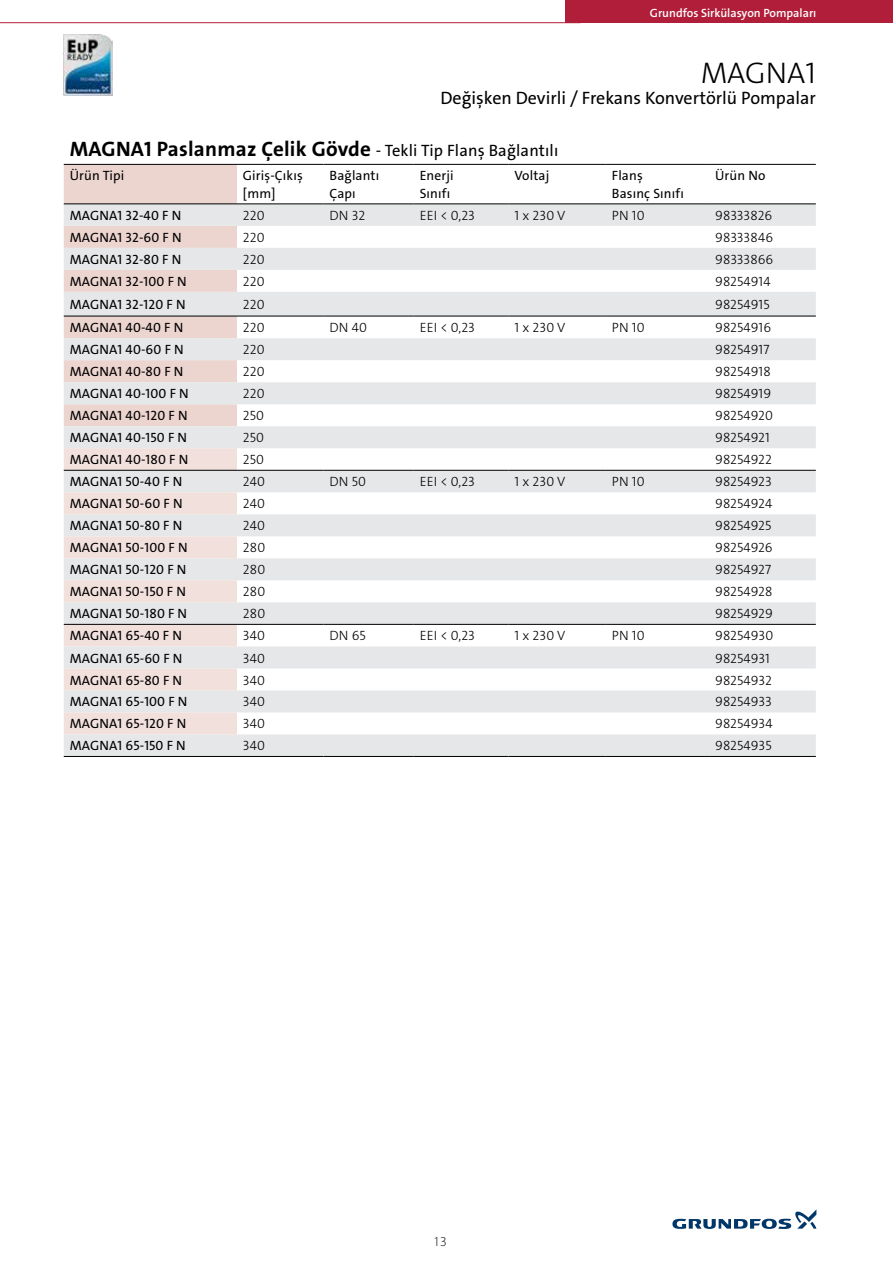
<style>
.page{position:relative;width:893px;height:1263px;background:#fff}
.page>*{position:absolute;margin:0;border:0;box-sizing:border-box;transform-origin:0 0}
.t1{font:30px "Grundfos The Sans V2 OT 3 L";color:#000}
.t2{font:21px "Grundfos The Sans V2 OT 7 B";letter-spacing:.01em;color:#000}
.t3{font:18px "Grundfos The Sans V2 OT 5 R";color:#000}
.t4{font:13.5px/17.5px "Grundfos The Sans V2 OT 5 R";letter-spacing:.01em;color:#000}
.t5{font:13.5px "Grundfos The Sans V2 OT 3 L";letter-spacing:.01em;color:#000}
.t6{font:13.5px "Grundfos The Sans V2 OT 3 L";letter-spacing:-.01em;color:#000}
.t7{font:300 13.5px "Myriad Pro";color:#000}
.t8{font:12px "Grundfos The Sans V2 OT 6 SB";color:#fff}
.s1{font-family:"Grundfos The Sans V2 OT 5 R";font-size:16.5px}
</style>
<div class="page">
<svg style="left:672px;top:1210px;width:144px;height:19px"></svg>
<div style="left:566px;top:0;width:327px;height:23px;background:#b11e39"></div>
<hr style="left:0;top:22px;width:580px;height:1px;background:#b11e39">
<img style="left:64px;top:34px;width:49px;height:61px">
<div style="left:64px;top:165px;width:173px;height:39px;background:#ecd4cf"></div>
<svg style="left:64px;top:205px;width:752px;height:551px;fill:#e6e7e8"></svg>
<svg style="left:237px;top:317px;width:579px;height:21px"></svg>
<svg style="left:64px;top:448px;width:173px;height:286px;background:#ebe3e1"></svg>
<hr style="left:64px;top:164px;width:173px;height:1px;background:#000">
<hr style="left:237px;top:164px;width:87px;height:1px;background:#000">
<hr style="left:324px;top:164px;width:90px;height:1px;background:#000">
<hr style="left:414px;top:164px;width:95px;height:1px;background:#000">
<hr style="left:509px;top:164px;width:97px;height:1px;background:#000">
<hr style="left:606px;top:164px;width:103px;height:1px;background:#000">
<hr style="left:709px;top:164px;width:107px;height:1px;background:#000">
<hr style="left:64px;top:204px;width:173px;height:1px;background:#000">
<hr style="left:64px;top:470px;width:173px;height:1px;background:#000">
<hr style="left:237px;top:470px;width:87px;height:1px;background:#000">
<hr style="left:324px;top:470px;width:90px;height:1px;background:#000">
<hr style="left:414px;top:470px;width:95px;height:1px;background:#000">
<hr style="left:509px;top:470px;width:97px;height:1px;background:#000">
<hr style="left:606px;top:470px;width:103px;height:1px;background:#000">
<hr style="left:709px;top:470px;width:107px;height:1px;background:#000">
<hr style="left:64px;top:316px;width:173px;height:1px;background:#000">
<hr style="left:237px;top:316px;width:87px;height:1px;background:#000">
<hr style="left:324px;top:316px;width:90px;height:1px;background:#000">
<hr style="left:414px;top:316px;width:95px;height:1px;background:#000">
<hr style="left:509px;top:316px;width:97px;height:1px;background:#000">
<hr style="left:606px;top:316px;width:103px;height:1px;background:#000">
<hr style="left:709px;top:316px;width:107px;height:1px;background:#000">
<hr style="left:64px;top:624px;width:173px;height:1px;background:#000">
<hr style="left:237px;top:624px;width:87px;height:1px;background:#000">
<hr style="left:324px;top:624px;width:90px;height:1px;background:#000">
<hr style="left:414px;top:624px;width:95px;height:1px;background:#000">
<hr style="left:509px;top:624px;width:97px;height:1px;background:#000">
<hr style="left:606px;top:624px;width:103px;height:1px;background:#000">
<hr style="left:709px;top:624px;width:107px;height:1px;background:#000">
<hr style="left:64px;top:756px;width:173px;height:1px;background:#000">
<hr style="left:237px;top:756px;width:87px;height:1px;background:#000">
<hr style="left:324px;top:756px;width:90px;height:1px;background:#000">
<hr style="left:414px;top:756px;width:95px;height:1px;background:#000">
<hr style="left:509px;top:756px;width:97px;height:1px;background:#000">
<hr style="left:606px;top:756px;width:103px;height:1px;background:#000">
<hr style="left:709px;top:756px;width:107px;height:1px;background:#000">
<hr style="left:237px;top:204px;width:87px;height:1px;background:#000">
<hr style="left:324px;top:204px;width:90px;height:1px;background:#000">
<hr style="left:414px;top:204px;width:95px;height:1px;background:#000">
<hr style="left:509px;top:204px;width:97px;height:1px;background:#000">
<hr style="left:606px;top:204px;width:103px;height:1px;background:#000">
<hr style="left:709px;top:204px;width:107px;height:1px;background:#000">
<p class="t8" style="left:650px;top:5px;width:168px">Grundfos Sirkülasyon Pompaları</p>
<h1 class="t1" style="left:701px;top:53px;width:117px">MAGNA1</h1>
<h3 class="t3" style="left:440px;top:87px;width:377px">Değişken Devirli / Frekans Konvertörlü Pompalar</h3>
<h2 class="t2" style="left:70px;top:135px;width:490px">MAGNA1 Paslanmaz Çelik Gövde <span class="s1">- Tekli Tip Flanş Bağlantılı</span></h2>
<p class="t4" style="left:70px;top:167px;width:56px">Ürün Tipi</p>
<p class="t4" style="left:243px;top:167px;width:61px">Giriş-Çıkış [mm]</p>
<p class="t4" style="left:330px;top:167px;width:51px">Bağlantı<br>Çapı</p>
<p class="t4" style="left:420px;top:167px;width:35px">Enerji<br>Sınıfı</p>
<p class="t4" style="left:515px;top:167px;width:36px">Voltaj</p>
<p class="t4" style="left:612px;top:167px;width:73px">Flanş<br>Basınç Sınıfı</p>
<p class="t4" style="left:715px;top:167px;width:52px">Ürün No</p>
<p class="t4" style="left:70px;top:207px;width:113px">MAGNA1 32-40 F N</p>
<p class="t5" style="left:243px;top:207px;width:23px">220</p>
<p class="t5" style="left:330px;top:207px;width:37px">DN 32</p>
<p class="t5" style="left:420px;top:207px;width:57px">EEI &lt; 0,23</p>
<p class="t5" style="left:515px;top:207px;width:52px">1 x 230 V</p>
<p class="t5" style="left:612px;top:207px;width:34px">PN 10</p>
<p class="t6" style="left:715px;top:207px;width:59px">98333826</p>
<p class="t4" style="left:70px;top:229px;width:113px">MAGNA1 32-60 F N</p>
<p class="t5" style="left:243px;top:229px;width:23px">220</p>
<p class="t5" style="left:715px;top:229px;width:60px">98333846</p>
<p class="t4" style="left:70px;top:251px;width:113px">MAGNA1 32-80 F N</p>
<p class="t5" style="left:243px;top:251px;width:23px">220</p>
<p class="t6" style="left:715px;top:251px;width:60px">98333866</p>
<p class="t4" style="left:70px;top:273px;width:119px">MAGNA1 32-100 F N</p>
<p class="t5" style="left:243px;top:273px;width:23px">220</p>
<p class="t5" style="left:715px;top:273px;width:57px">98254914</p>
<p class="t4" style="left:70px;top:296px;width:117px">MAGNA1 32-120 F N</p>
<p class="t5" style="left:243px;top:296px;width:23px">220</p>
<p class="t5" style="left:715px;top:296px;width:56px">98254915</p>
<p class="t4" style="left:70px;top:319px;width:115px">MAGNA1 40-40 F N</p>
<p class="t5" style="left:243px;top:319px;width:23px">220</p>
<p class="t5" style="left:330px;top:319px;width:39px">DN 40</p>
<p class="t5" style="left:420px;top:319px;width:57px">EEI &lt; 0,23</p>
<p class="t5" style="left:515px;top:319px;width:52px">1 x 230 V</p>
<p class="t5" style="left:612px;top:319px;width:34px">PN 10</p>
<p class="t5" style="left:715px;top:319px;width:58px">98254916</p>
<p class="t4" style="left:70px;top:341px;width:115px">MAGNA1 40-60 F N</p>
<p class="t5" style="left:243px;top:341px;width:23px">220</p>
<p class="t5" style="left:715px;top:341px;width:56px">98254917</p>
<p class="t4" style="left:70px;top:363px;width:115px">MAGNA1 40-80 F N</p>
<p class="t5" style="left:243px;top:363px;width:23px">220</p>
<p class="t5" style="left:715px;top:363px;width:57px">98254918</p>
<p class="t4" style="left:70px;top:385px;width:121px">MAGNA1 40-100 F N</p>
<p class="t5" style="left:243px;top:385px;width:23px">220</p>
<p class="t5" style="left:715px;top:385px;width:58px">98254919</p>
<p class="t4" style="left:70px;top:407px;width:119px">MAGNA1 40-120 F N</p>
<p class="t5" style="left:243px;top:407px;width:23px">250</p>
<p class="t5" style="left:715px;top:407px;width:59px">98254920</p>
<p class="t4" style="left:70px;top:429px;width:119px">MAGNA1 40-150 F N</p>
<p class="t5" style="left:243px;top:429px;width:23px">250</p>
<p class="t5" style="left:715px;top:429px;width:56px">98254921</p>
<p class="t4" style="left:70px;top:451px;width:120px">MAGNA1 40-180 F N</p>
<p class="t5" style="left:243px;top:451px;width:23px">250</p>
<p class="t5" style="left:715px;top:451px;width:58px">98254922</p>
<p class="t4" style="left:70px;top:473px;width:114px">MAGNA1 50-40 F N</p>
<p class="t5" style="left:243px;top:473px;width:23px">240</p>
<p class="t5" style="left:330px;top:473px;width:38px">DN 50</p>
<p class="t5" style="left:420px;top:473px;width:57px">EEI &lt; 0,23</p>
<p class="t5" style="left:515px;top:473px;width:52px">1 x 230 V</p>
<p class="t5" style="left:612px;top:473px;width:34px">PN 10</p>
<p class="t5" style="left:715px;top:473px;width:58px">98254923</p>
<p class="t4" style="left:70px;top:495px;width:114px">MAGNA1 50-60 F N</p>
<p class="t5" style="left:243px;top:495px;width:23px">240</p>
<p class="t5" style="left:715px;top:495px;width:59px">98254924</p>
<p class="t4" style="left:70px;top:517px;width:114px">MAGNA1 50-80 F N</p>
<p class="t5" style="left:243px;top:517px;width:23px">240</p>
<p class="t5" style="left:715px;top:517px;width:58px">98254925</p>
<p class="t4" style="left:70px;top:539px;width:119px">MAGNA1 50-100 F N</p>
<p class="t5" style="left:243px;top:539px;width:24px">280</p>
<p class="t5" style="left:715px;top:539px;width:59px">98254926</p>
<p class="t4" style="left:70px;top:561px;width:118px">MAGNA1 50-120 F N</p>
<p class="t5" style="left:243px;top:561px;width:24px">280</p>
<p class="t5" style="left:715px;top:561px;width:58px">98254927</p>
<p class="t4" style="left:70px;top:583px;width:118px">MAGNA1 50-150 F N</p>
<p class="t5" style="left:243px;top:583px;width:24px">280</p>
<p class="t5" style="left:715px;top:583px;width:59px">98254928</p>
<p class="t4" style="left:70px;top:605px;width:119px">MAGNA1 50-180 F N</p>
<p class="t5" style="left:243px;top:605px;width:24px">280</p>
<p class="t5" style="left:715px;top:605px;width:59px">98254929</p>
<p class="t4" style="left:70px;top:627px;width:114px">MAGNA1 65-40 F N</p>
<p class="t5" style="left:243px;top:627px;width:24px">340</p>
<p class="t5" style="left:330px;top:627px;width:38px">DN 65</p>
<p class="t5" style="left:420px;top:627px;width:57px">EEI &lt; 0,23</p>
<p class="t5" style="left:515px;top:627px;width:52px">1 x 230 V</p>
<p class="t5" style="left:612px;top:627px;width:34px">PN 10</p>
<p class="t5" style="left:715px;top:627px;width:60px">98254930</p>
<p class="t4" style="left:70px;top:649px;width:114px">MAGNA1 65-60 F N</p>
<p class="t5" style="left:243px;top:649px;width:24px">340</p>
<p class="t5" style="left:715px;top:649px;width:56px">98254931</p>
<p class="t4" style="left:70px;top:671px;width:114px">MAGNA1 65-80 F N</p>
<p class="t5" style="left:243px;top:671px;width:24px">340</p>
<p class="t5" style="left:715px;top:671px;width:58px">98254932</p>
<p class="t4" style="left:70px;top:693px;width:119px">MAGNA1 65-100 F N</p>
<p class="t5" style="left:243px;top:693px;width:24px">340</p>
<p class="t5" style="left:715px;top:693px;width:58px">98254933</p>
<p class="t4" style="left:70px;top:715px;width:118px">MAGNA1 65-120 F N</p>
<p class="t5" style="left:243px;top:715px;width:24px">340</p>
<p class="t5" style="left:715px;top:715px;width:59px">98254934</p>
<p class="t4" style="left:70px;top:737px;width:118px">MAGNA1 65-150 F N</p>
<p class="t5" style="left:243px;top:737px;width:24px">340</p>
<p class="t5" style="left:715px;top:737px;width:58px">98254935</p>
<p class="t7" style="left:433px;top:1233px;width:15px">13</p>
</div>
